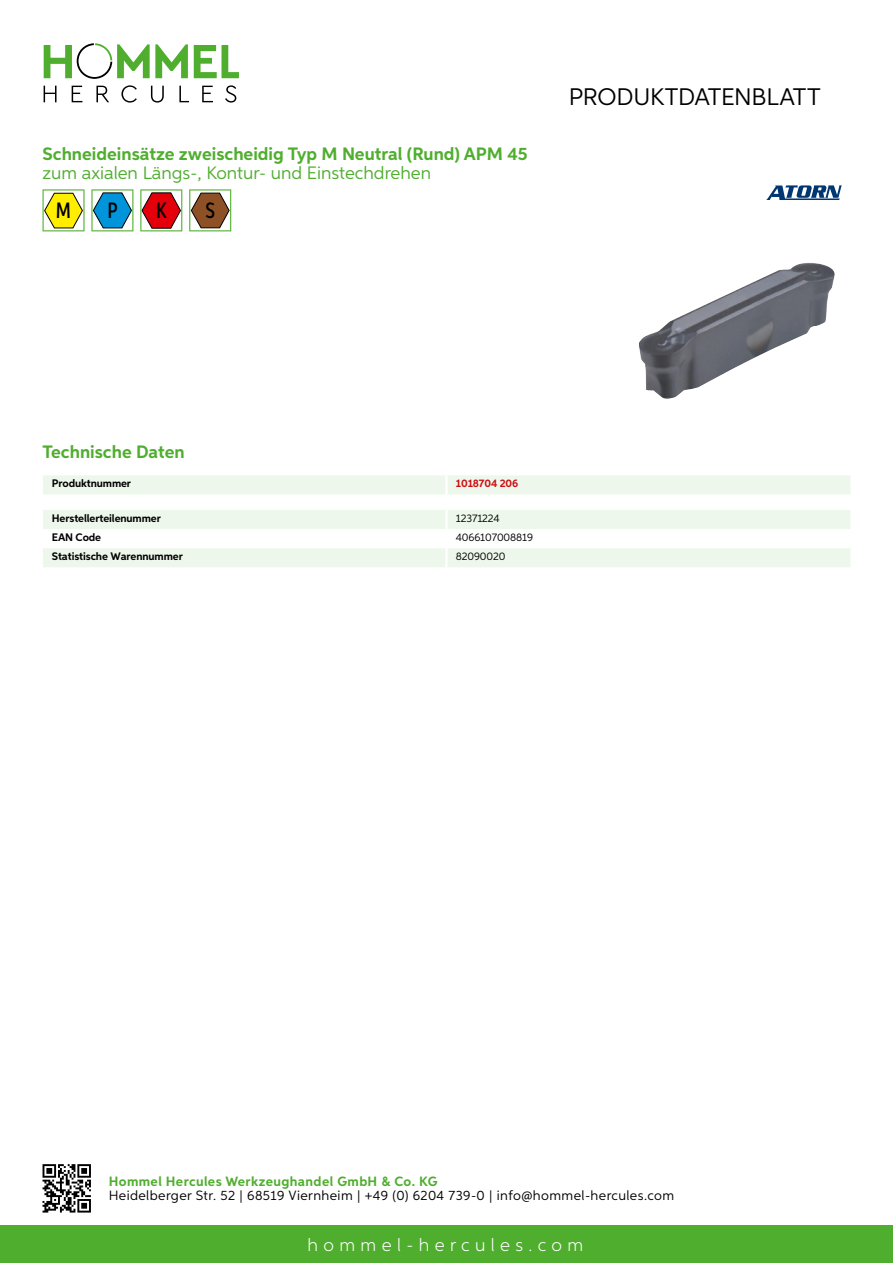
<style>
.page{position:relative;width:893px;height:1263px;background:#fff}
.page>*{position:absolute;margin:0;border:0;box-sizing:border-box;transform-origin:0 0}
.t1{font:24px "Aspira";letter-spacing:-.01em;color:#000}
.t2{font:500 22.2px "Aspira XX Nar";color:#000}
.t3{font:700 18px "Aspira";color:#50ae2f}
.t4{font:18px "Aspira";color:#50ae2f}
.t5{font:300 18px "Aspira";letter-spacing:.3em;color:#fff}
.t6{font:13.5px "Aspira";letter-spacing:.03em;color:#000}
.t7{font:700 13.5px "Aspira";letter-spacing:.03em;color:#50ae2f}
.t8{font:700 10.95px "Aspira";letter-spacing:-.01em;color:#000}
.t9{font:10.95px "Aspira";letter-spacing:-.01em;color:#000}
.t10{font:700 10.95px "Aspira";letter-spacing:-.01em;color:#cd1013}
</style>
<div class="page">
<div style="left:0;top:1226px;width:893px;height:37px;background:#50ae2f"></div>
<svg style="left:43px;top:1164px;width:48px;height:48px"></svg>
<svg style="left:194px;top:45px;width:45px;height:33px"></svg>
<svg style="left:44px;top:43px;width:144px;height:36px"></svg>
<svg style="left:44px;top:86px;width:13px;height:16px"></svg>
<svg style="left:72px;top:86px;width:10px;height:16px"></svg>
<svg style="left:96px;top:86px;width:13px;height:16px"></svg>
<svg style="left:121px;top:85px;width:16px;height:18px"></svg>
<svg style="left:151px;top:86px;width:13px;height:17px"></svg>
<svg style="left:179px;top:86px;width:10px;height:16px"></svg>
<svg style="left:202px;top:86px;width:11px;height:16px"></svg>
<svg style="left:225px;top:85px;width:11px;height:18px"></svg>
<div style="left:43px;top:475px;width:807px;height:19px;background:#eef7eb"></div>
<hr style="left:445px;top:475px;width:3px;height:19px;background:#fff">
<svg style="left:43px;top:510px;width:807px;height:57px"></svg>
<hr style="left:445px;top:548px;width:3px;height:19px;background:#fff">
<svg style="left:43px;top:189px;width:42px;height:42px"></svg>
<svg style="left:91px;top:189px;width:42px;height:42px"></svg>
<svg style="left:140px;top:189px;width:42px;height:42px"></svg>
<svg style="left:189px;top:189px;width:42px;height:42px"></svg>
<img style="left:639px;top:263px;width:196px;height:136px">
<svg style="left:766px;top:185px;width:76px;height:15px"></svg>
<h3 class="t3" style="left:43px;top:142px;width:487px">Schneideinsätze zweischeidig Typ M Neutral (Rund) APM 45</h3>
<h3 class="t4" style="left:43px;top:162px;width:390px">zum axialen Längs-, Kontur- und Einstechdrehen</h3>
<h2 class="t2" style="left:56px;top:197px;width:17px">M</h2>
<h2 class="t2" style="left:108px;top:197px;width:12px">P</h2>
<h2 class="t2" style="left:156px;top:197px;width:12px">K</h2>
<h2 class="t2" style="left:205px;top:197px;width:11px">S</h2>
<h1 class="t1" style="left:569px;top:82px;width:253px">Produktdatenblatt</h1>
<h3 class="t3" style="left:43px;top:441px;width:144px">Technische Daten</h3>
<p class="t8" style="left:52px;top:477px;width:81px">Produktnummer</p>
<p class="t10" style="left:456px;top:477px;width:64px">1018704 206</p>
<p class="t8" style="left:52px;top:511px;width:111px">Herstellerteilenummer</p>
<p class="t9" style="left:456px;top:511px;width:45px">12371224</p>
<p class="t8" style="left:52px;top:530px;width:51px">EAN Code</p>
<p class="t9" style="left:456px;top:530px;width:79px">4066107008819</p>
<p class="t8" style="left:52px;top:550px;width:132px">Statistische Warennummer</p>
<p class="t9" style="left:456px;top:550px;width:51px">82090020</p>
<p class="t7" style="left:109px;top:1172px;width:330px">Hommel Hercules Werkzeughandel GmbH &amp; Co. KG</p>
<p class="t6" style="left:109px;top:1187px;width:567px">Heidelberger Str. 52 | 68519 Viernheim | +49 (0) 6204 739-0 | info@hommel-hercules.com</p>
<h3 class="t5" style="left:307px;top:1234px;width:277px">hommel-hercules.com</h3>
</div>
